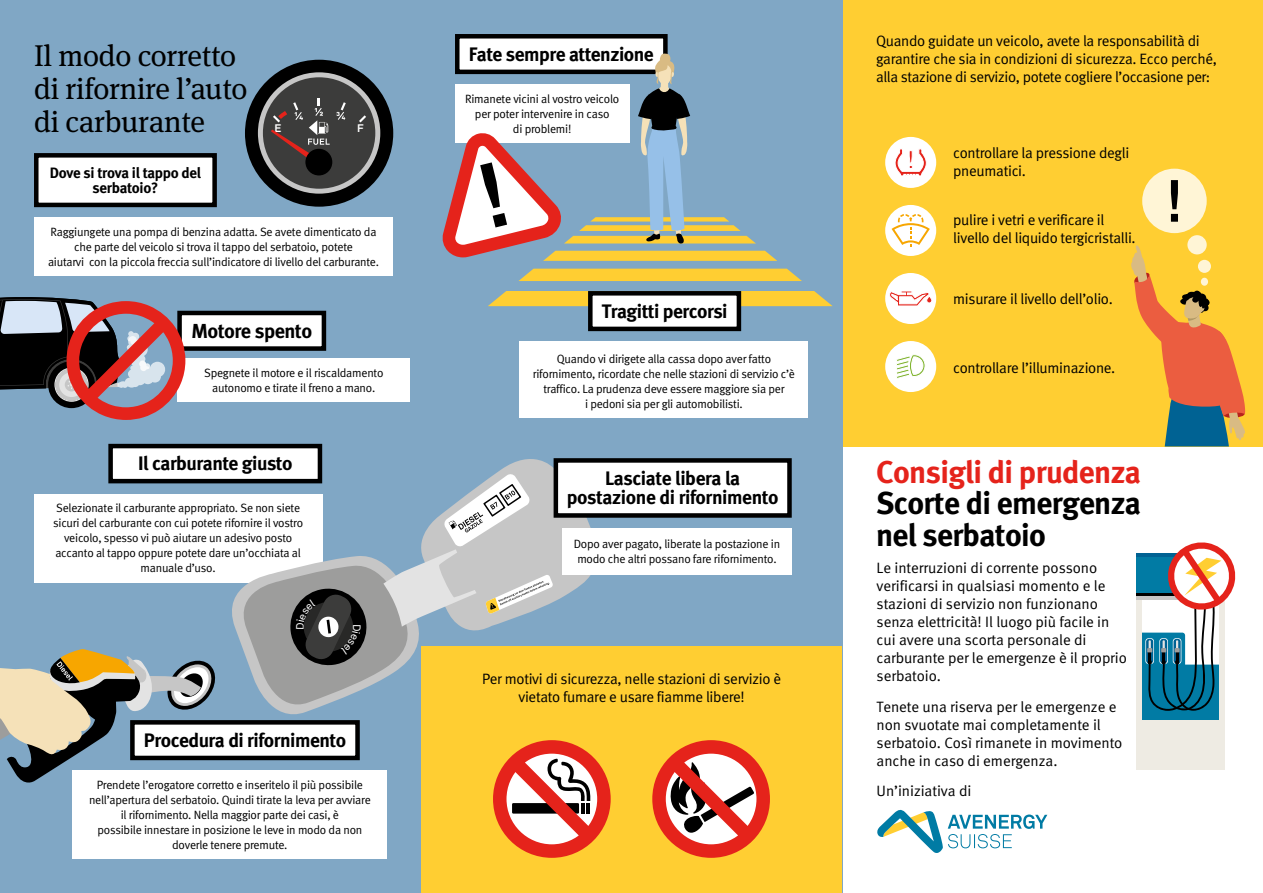
<style>
.page{position:relative;width:1263px;height:893px;background:#fff}
.page>*{position:absolute;margin:0;border:0;box-sizing:border-box;transform-origin:0 0}
.t1{font:700 31.5px/31.5px "Meta";letter-spacing:-.02em;color:#000}
.t2{font:700 31.5px "Meta";letter-spacing:-.02em;color:#e5231b}
.t3{font:30px/33px "Meta Serif Pro";letter-spacing:-.01em;color:#000}
.t4{font:700 20.25px "Meta";letter-spacing:-.025em;color:#000}
.t5{font:700 19.5px/19.5px "Meta";letter-spacing:-.025em;color:#000;text-align:center}
.t6{font:15px/18px "Meta Normal LF";letter-spacing:-.02em;color:#000}
.t7{font:700 15px/15px "Meta";letter-spacing:-.02em;color:#000;text-align:center}
.t8{font:12px/15px "Meta Normal";letter-spacing:-.02em;color:#000;text-align:center}
.t9{font:700 10.95px "Akkurat Pro";color:#fff}
</style>
<div class="page">
<hr style="left:1136px;top:554px;width:88px;height:4px;background:#006293">
<div style="left:1136px;top:591px;width:5px;height:178px;background:#eeebe3"></div>
<div style="left:1136px;top:720px;width:88px;height:49px;background:#eeebe3"></div>
<hr style="left:1136px;top:593px;width:88px;height:3px;background:#000">
<div style="left:1136px;top:557px;width:88px;height:36px;background:#017ba4"></div>
<hr style="left:1136px;top:596px;width:88px;height:4px;background:#c6c6c6">
<svg style="left:1139px;top:542px;width:97px;height:182px"></svg>
<div style="left:809px;top:0;width:454px;height:446px;background:#ffce32"></div>
<div style="left:885px;top:137px;width:51px;height:51px;background:#fff;border-radius:50%"></div>
<svg style="left:895px;top:149px;width:32px;height:27px"></svg>
<div style="left:885px;top:273px;width:51px;height:51px;background:#fff;border-radius:50%"></div>
<svg style="left:889px;top:291px;width:43px;height:15px"></svg>
<div style="left:885px;top:341px;width:51px;height:51px;background:#fff;border-radius:50%"></div>
<svg style="left:897px;top:354px;width:28px;height:25px"></svg>
<div style="left:885px;top:205px;width:51px;height:51px;background:#fff;border-radius:50%"></div>
<svg style="left:891px;top:214px;width:39px;height:33px"></svg>
<div style="left:0;top:0;width:421px;height:893px;background:#80a7c5"></div>
<div style="left:421px;top:0;width:421px;height:893px;background:#80a7c5"></div>
<div style="left:177px;top:359px;width:233px;height:43px;background:#fff"></div>
<div style="left:245px;top:60px;width:148px;height:147px;background:#000;border-radius:50%"></div>
<svg style="left:258px;top:72px;width:122px;height:122px"></svg>
<div style="left:34px;top:217px;width:359px;height:59px;background:#fff"></div>
<svg style="left:0;top:297px;width:328px;height:123px"></svg>
<div style="left:518px;top:269px;width:284px;height:12px;background:#ffce32"></div>
<svg style="left:442px;top:34px;width:335px;height:227px"></svg>
<svg style="left:488px;top:291px;width:345px;height:41px"></svg>
<svg style="left:34px;top:153px;width:183px;height:55px;background:#c8c9c9"></svg>
<div style="left:520px;top:341px;width:288px;height:77px;background:#fff"></div>
<div style="left:421px;top:647px;width:421px;height:246px;background:#ffce32"></div>
<svg style="left:877px;top:809px;width:170px;height:44px"></svg>
<svg style="left:1187px;top:235px;width:20px;height:19px"></svg>
<div style="left:1142px;top:169px;width:65px;height:64px;background:#fff5d6;border-radius:50%"></div>
<svg style="left:1171px;top:180px;width:7px;height:42px"></svg>
<svg style="left:1131px;top:244px;width:114px;height:202px"></svg>
<svg style="left:0;top:443px;width:794px;height:416px"></svg>
<h2 class="t3" style="left:34px;top:38px;width:215px">Il modo corretto di rifornire l’auto di carburante</h2>
<p class="t7" style="left:50px;top:165px;width:153px">Dove si trova il tappo del serbatoio?</p>
<p class="t9" style="left:274px;top:122px;width:8px">E</p>
<p class="t9" style="left:357px;top:122px;width:8px">F</p>
<p class="t8" style="left:48px;top:224px;width:332px">Raggiungete una pompa di benzina adatta. Se avete dimenticato da che parte del veicolo si trova il tappo del serbatoio, potete<br>aiutarvi con la piccola freccia sull’indicatore di livello del carburante.</p>
<h3 class="t4" style="left:191px;top:319px;width:122px">Motore spento</h3>
<p class="t8" style="left:204px;top:365px;width:181px">Spegnete il motore e il riscaldamento autonomo e tirate il freno a mano.</p>
<h3 class="t5" style="left:138px;top:454px;width:156px">Il carburante giusto</h3>
<p class="t8" style="left:53px;top:501px;width:251px">Selezionate il carburante appropriato. Se non siete sicuri del carburante con cui potete rifornire il vostro veicolo, spesso vi può aiutare un adesivo posto accanto al tappo oppure potete dare un’occhiata al manuale d’uso.</p>
<h3 class="t5" style="left:144px;top:730px;width:204px">Procedura di rifornimento</h3>
<p class="t8" style="left:89px;top:777px;width:283px">Prendete l’erogatore corretto e inseritelo il più possibile nell’apertura del serbatoio. Quindi tirate la leva per avviare il rifornimento. Nella maggior parte dei casi, è<br>possibile innestare in posizione le leve in modo da non doverle tenere premute.</p>
<h3 class="t5" style="left:469px;top:44px;width:186px">Fate sempre attenzione</h3>
<p class="t8" style="left:465px;top:91px;width:156px">Rimanete vicini al vostro veicolo per poter intervenire in caso<br>di problemi!</p>
<h3 class="t5" style="left:602px;top:301px;width:127px">Tragitti percorsi</h3>
<p class="t8" style="left:533px;top:351px;width:264px">Quando vi dirigete alla cassa dopo aver fatto rifornimento, ricordate che nelle stazioni di servizio c’è traffico. La prudenza deve essere maggiore sia per<br>i pedoni sia per gli automobilisti.</p>
<h3 class="t5" style="left:567px;top:468px;width:213px">Lasciate libera la postazione di rifornimento</h3>
<p class="t8" style="left:574px;top:536px;width:208px;text-align:left">Dopo aver pagato, liberate la postazione in modo che altri possano fare rifornimento.</p>
<p class="t6" style="left:482px;top:670px;width:300px;text-align:center">Per motivi di sicurezza, nelle stazioni di servizio è vietato fumare e usare fiamme libere!</p>
<p class="t6" style="left:876px;top:32px;width:343px">Quando guidate un veicolo, avete la responsabilità di garantire che sia in condizioni di sicurezza. Ecco perché, alla stazione di servizio, potete cogliere l’occasione per:</p>
<p class="t6" style="left:953px;top:143px;width:178px">controllare la pressione degli pneumatici.</p>
<p class="t6" style="left:953px;top:211px;width:184px">pulire i vetri e verificare il livello del liquido tergicristalli.</p>
<p class="t6" style="left:953px;top:290px;width:161px">misurare il livello dell’olio.</p>
<p class="t6" style="left:953px;top:358px;width:164px">controllare l’illuminazione.</p>
<h1 class="t2" style="left:876px;top:453px;width:266px">Consigli di prudenza</h1>
<h1 class="t1" style="left:876px;top:487px;width:267px">Scorte di emergenza nel serbatoio</h1>
<p class="t6" style="left:877px;top:559px;width:252px">Le interruzioni di corrente possono verificarsi in qualsiasi momento e le stazioni di servizio non funzionano senza elettricità! Il luogo più facile in cui avere una scorta personale di carburante per le emergenze è il proprio serbatoio.</p>
<p class="t6" style="left:877px;top:697px;width:247px">Tenete una riserva per le emergenze e non svuotate mai completamente il serbatoio. Così rimanete in movimento anche in caso di emergenza.</p>
<p class="t6" style="left:877px;top:782px;width:96px">Un’iniziativa di</p>
</div>
